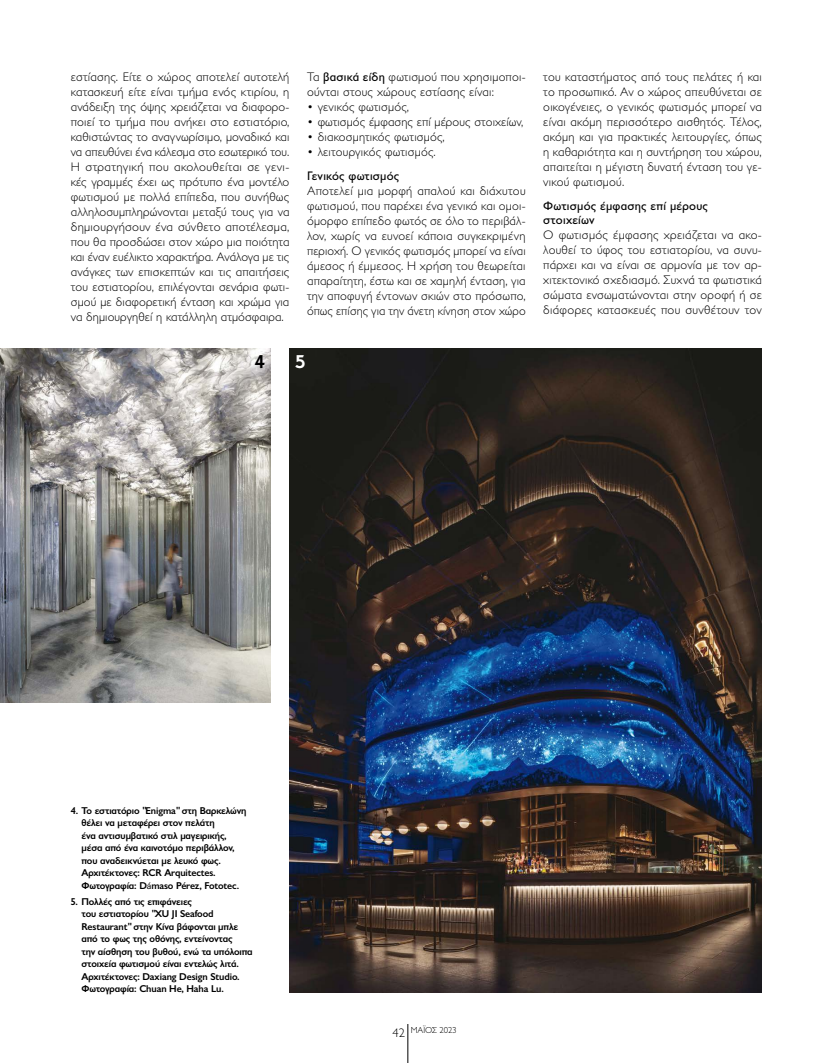
<style>
.page{position:relative;width:815px;height:1063px;background:#fff}
.page>*{position:absolute;margin:0;border:0;box-sizing:border-box;transform-origin:0 0}
.t1{font:600 18.75px "Kabel ITC Hel";color:#000}
.t2{font:600 18.75px "Kabel ITC Hel";color:#fff}
.t3{font:300 12.5px/15px "Gill Sans Hel";letter-spacing:.015em;color:#000;text-align:justify}
.t4{font:12.5px/13.8px "Gill Sans Hel";letter-spacing:.02em;color:#000}
.t5{font:600 10px/12.5px "Gill Sans Hel";letter-spacing:-.01em;color:#000}
.t6{font:300 8.75px "Gill Sans Hel";color:#000}
.s1{font-weight:400}
.s2{font-family:"Acumin Variable Concept";font-weight:400;font-size:8.75px}
.s3{font-size:12.5px}
</style>
<div class="page">
<hr style="left:408px;top:1024px;width:1px;height:39px;background:#000">
<img style="left:289px;top:348px;width:473px;height:644px">
<img style="left:0;top:349px;width:271px;height:354px">
<p class="t3" style="left:307px;top:69px;width:220px">Τα <span class="s1">βασικά είδη</span> φωτισμού που χρησιμοποι&shy;ούνται στους χώρους εστίασης είναι:</p>
<p class="t3" style="left:307px;top:99px;width:103px">• γενικός φωτισμός,</p>
<p class="t3" style="left:307px;top:114px;width:218px">• φωτισμός έμφασης επί μέρους στοιχείων,</p>
<p class="t3" style="left:307px;top:129px;width:139px">• διακοσμητικός φωτισμός,</p>
<p class="t3" style="left:307px;top:144px;width:130px">• λειτουργικός φωτισμός.</p>
<p class="t4" style="left:307px;top:169px;width:94px">Γενικός φωτισμός</p>
<p class="t3" style="left:307px;top:183px;width:220px">Αποτελεί μια μορφή απαλού και διάχυτου φωτισμού, που παρέχει ένα γενικό και ομοι&shy;όμορφο επίπεδο φωτός σε όλο το περιβάλ&shy;λον, χωρίς να ευνοεί κάποια συγκεκριμένη περιοχή. Ο γενικός φωτισμός μπορεί να είναι άμεσος ή έμμεσος. Η χρήση του θεωρείται απαραίτητη, έστω και σε χαμηλή ένταση, για την αποφυγή έντονων σκιών στο πρόσωπο, όπως επίσης για την άνετη κίνηση στον χώρο</p>
<p class="t3" style="left:71px;top:69px;width:220px">εστίασης. Είτε ο χώρος αποτελεί αυτοτελή κατασκευή είτε είναι τμήμα ενός κτιρίου, η ανάδειξη της όψης χρειάζεται να διαφορο&shy;ποιεί το τμήμα που ανήκει στο εστιατόριο, καθιστώντας το αναγνωρίσιμο, μοναδικό και να απευθύνει ένα κάλεσμα στο εσωτερικό του.<br>Η στρατηγική που ακολουθείται σε γενι&shy;κές γραμμές έχει ως πρότυπο ένα μοντέλο φωτισμού με πολλά επίπεδα, που συνήθως αλληλοσυμπληρώνονται μεταξύ τους για να δημιουργήσουν ένα σύνθετο αποτέλεσμα, που θα προσδώσει στον χώρο μια ποιότητα και έναν ευέλικτο χαρακτήρα. Ανάλογα με τις ανάγκες των επισκεπτών και τις απαιτήσεις του εστιατορίου, επιλέγονται σενάρια φωτι&shy;σμού με διαφορετική ένταση και χρώμα για να δημιουργηθεί η κατάλληλη ατμόσφαιρα.</p>
<p class="t3" style="left:543px;top:69px;width:220px">του καταστήματος από τους πελάτες ή και το προσωπικό. Αν ο χώρος απευθύνεται σε οικογένειες, ο γενικός φωτισμός μπορεί να είναι ακόμη περισσότερο αισθητός. Τέλος, ακόμη και για πρακτικές λειτουργίες, όπως η καθαριότητα και η συντήρηση του χώρου, απαιτείται η μέγιστη δυνατή ένταση του γε&shy;νικού φωτισμού.</p>
<p class="t4" style="left:543px;top:199px;width:166px">Φωτισμός έμφασης επί μέρους στοιχείων</p>
<p class="t3" style="left:543px;top:227px;width:220px">Ο φωτισμός έμφασης χρειάζεται να ακο&shy;λουθεί το ύφος του εστιατορίου, να συνυ&shy;πάρχει και να είναι σε αρμονία με τον αρ&shy;χιτεκτονικό σχεδιασμό. Συχνά τα φωτιστικά σώματα ενσωματώνονται στην οροφή ή σε διάφορες κατασκευές που συνθέτουν τον</p>
<h1 class="t1" style="left:255px;top:352px;width:12px">4</h1>
<h1 class="t2" style="left:295px;top:352px;width:12px">5</h1>
<p class="t5" style="left:81px;top:804px;width:167px;text-indent:-11px">4. Το εστιατόριο "Enigma" στη Βαρκελώνη θέλει να μεταφέρει στον πελάτη<br>ένα αντισυμβατικό στιλ μαγειρικής, μέσα από ένα καινοτόμο περιβάλλον, που αναδεικνύεται με λευκό φως.<br>Αρχιτέκτονες: RCR Arquitectes.<br>Φωτογραφία: D<span class="s2">á</span>maso Pérez, Fototec.</p>
<p class="t5" style="left:81px;top:895px;width:173px;text-indent:-11px">5. Πολλές από τις επιφάνειες<br>του εστιατορίου "XU JI Seafood Restaurant" στην Κίνα βάφονται μπλε από το φως της οθόνης, εντείνοντας<br>την αίσθηση του βυθού, ενώ τα υπόλοιπα στοιχεία φωτισμού είναι εντελώς λιτά.<br>Αρχιτέκτονες: Daxiang Design Studio.<br>Φωτογραφία: Chuan He, Haha Lu.</p>
<p class="t6" style="left:392px;top:1025px;width:66px"><span class="s3">42</span> ΜΑΪΟΣ 2023</p>
</div>
